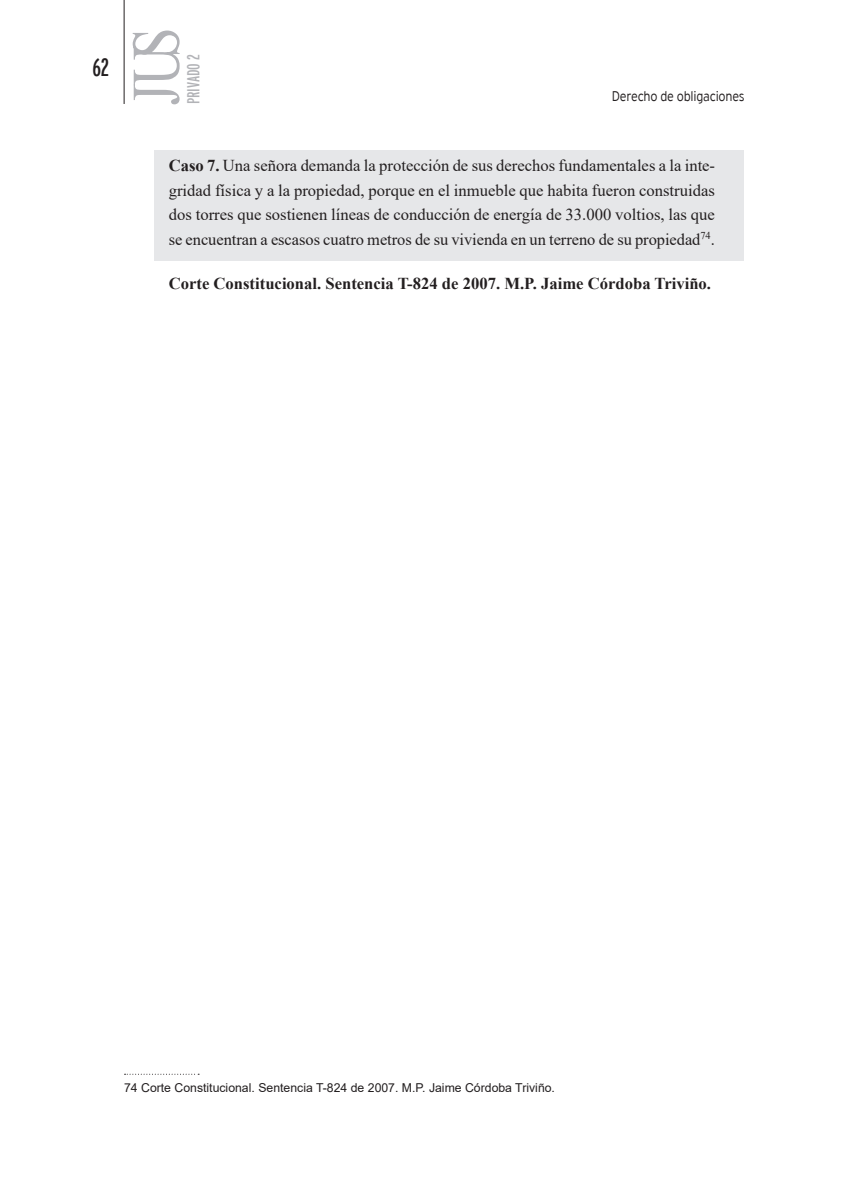
<style>
.page{position:relative;width:844px;height:1191px;background:#fff}
.page>*{position:absolute;margin:0;border:0;box-sizing:border-box;transform-origin:0 0}
.t1{font:extra-condensed 24.85px "Interstate";color:#231f20}
.t2{font:extra-condensed 17.32px "Interstate";color:#b2b3b7}
.t3{font:16.62px/24.5px "Times New Roman";letter-spacing:-.005em;color:#231f20;text-align:justify}
.t4{font:700 16.62px "Times New Roman";color:#231f20}
.t5{font:300 14px "Interstate";letter-spacing:-.02em;color:#231f20;scale:.9 1}
.t6{font:12.25px "Arial";color:#231f20}
.s1{font-weight:700}
</style>
<div class="page">
<svg style="left:133px;top:31px;width:46px;height:73px"></svg>
<hr style="left:124px;top:0;width:1px;height:104px;background:#231f20">
<div style="left:155px;top:150px;width:588px;height:110px;background:#e6e7e9"></div>
<svg style="left:124px;top:1073px;width:75px;height:1px"></svg>
<h1 class="t1" style="left:92px;top:54px;width:18px">62</h1>
<p class="t2" style="left:184px;top:104px;width:52px;rotate:-90deg">PRIVADO 2</p>
<p class="t5" style="left:611px;top:88px;width:149px">Derecho de obligaciones</p>
<p class="t3" style="left:169px;top:153px;width:547px"><span class="s1">Caso 7.</span> Una señora demanda la protección de sus derechos fundamentales a la inte&shy;gridad física y a la propiedad, porque en el inmueble que habita fueron construidas dos torres que sostienen líneas de conducción de energía de 33.000 voltios, las que se encuentran a escasos cuatro metros de su vivienda en un terreno de su propiedad<sup>74</sup>.</p>
<p class="t4" style="left:169px;top:272px;width:543px">Corte Constitucional. Sentencia T-824 de 2007. M.P. Jaime Córdoba Triviño.</p>
<p class="t6" style="left:124px;top:1079px;width:432px">74 Corte Constitucional. Sentencia T-824 de 2007. M.P. Jaime Córdoba Triviño.</p>
</div>
